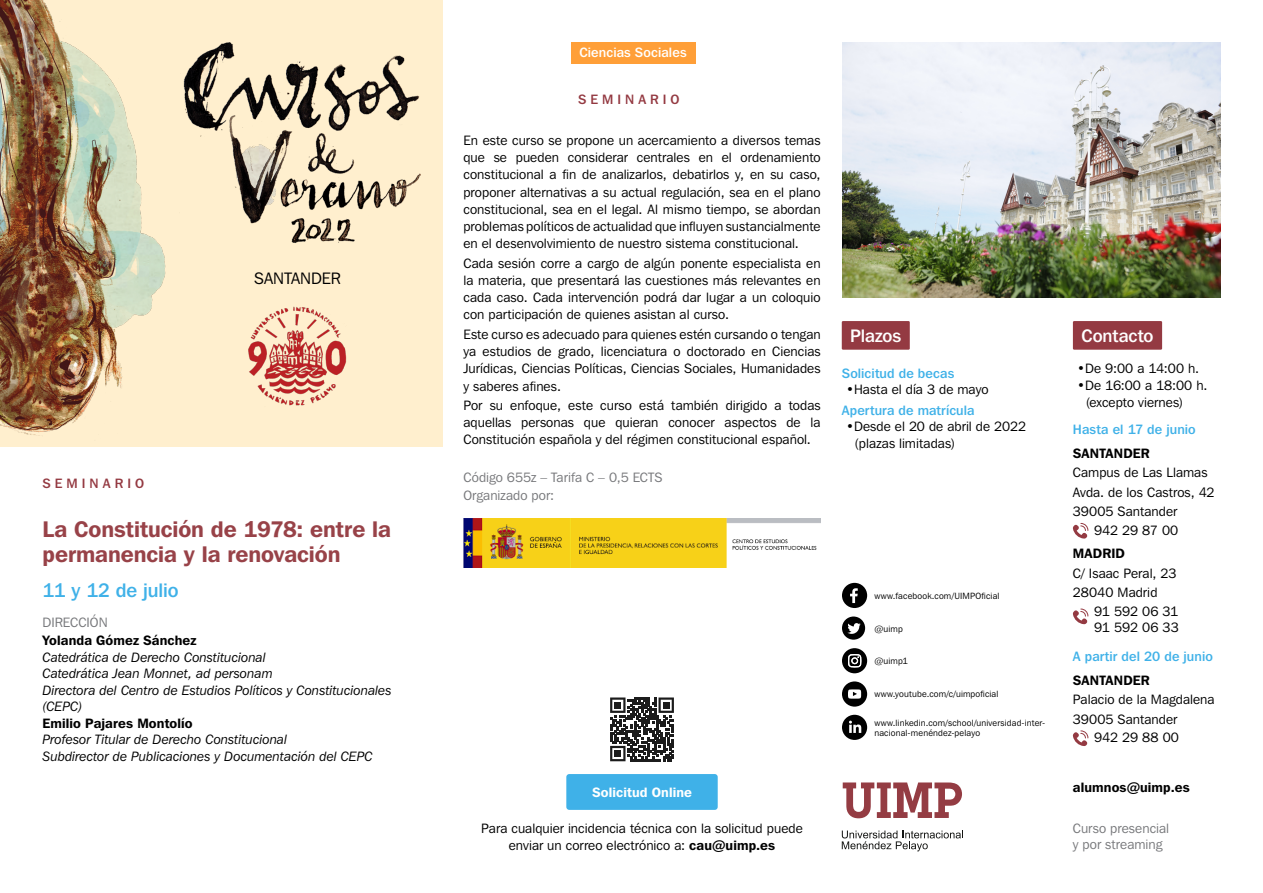
<style>
.page{position:relative;width:1263px;height:893px;background:#fff}
.page>*{position:absolute;margin:0;border:0;box-sizing:border-box;transform-origin:0 0}
.Título_Curso_Portadi{font:600 22.5px/25.5px "Franklin Gothic IT Cby BT";letter-spacing:-.005em;color:#984248}
.Fecha_Portadilla{font:500 19.5px "Franklin Gothic IT Cby BT";letter-spacing:-.01em;color:#3fb1e8}
.SEDES{font:500 18px "Franklin Gothic IT Cby BT";letter-spacing:-.005em;color:#fff}
.SUBTÍTULO_PORTADILLA{font:16.5px "Franklin Gothic IT Cby BT";letter-spacing:-.005em;color:#000}
.Texto_Curso_Sinopsis{font:13.5px/17.2px "Franklin Gothic IT Cby BT";letter-spacing:.005em;color:#000;text-align:justify}
.Texto_cargo_ponente{font:italic 13.5px/16.5px "Franklin Gothic IT Cby BT";letter-spacing:.005em;color:#000}
.Texto_Curso{font:13.5px/17.2px "Franklin Gothic IT Cby BT";letter-spacing:.005em;color:#000;text-align:center}
.Texto_Curso_Gris{font:13.5px "Franklin Gothic IT Cby BT";letter-spacing:.005em;color:#77787b}
.Hora{font:500 13.5px "Franklin Gothic IT Cby BT";letter-spacing:.01em;color:#3fb1e8}
.Ponente_Portada{font:600 13.5px "Franklin Gothic IT Cby BT";letter-spacing:.01em;color:#000}
.Texto_Curso-2{font:600 13.5px "Franklin Gothic IT Cby BT";letter-spacing:.01em;color:#000}
.Teléfonos_sin_bullet{font:13.5px "Franklin Gothic IT Cby BT";color:#000}
.TIPOLOGIAS{font:500 13.5px "Franklin Gothic IT Cby BT";letter-spacing:.295em;color:#943a42}
.CS{font:500 13.5px "Franklin Gothic IT Cby BT";letter-spacing:.01em;color:#fff}
.t1{font:600 13.5px "Franklin Gothic IT Cby BT";letter-spacing:.01em;color:#fff}
.Texto_RRSS{font:9px/10.5px "Franklin Gothic IT Cby BT";letter-spacing:.015em;color:#000}
.s1{font-weight:600}
</style>
<div class="page">
<div style="left:0;top:0;width:442px;height:446px;background:#ffefce"></div>
<img style="left:0;top:0;width:166px;height:436px">
<img style="left:842px;top:43px;width:378px;height:255px">
<img style="left:183px;top:43px;width:238px;height:200px">
<div style="left:842px;top:321px;width:68px;height:29px;background:#943a42"></div>
<img style="left:248px;top:306px;width:99px;height:100px">
<div style="left:842px;top:616px;width:23px;height:24px;background:#000;border-radius:50%"></div>
<svg style="left:847px;top:623px;width:14px;height:11px"></svg>
<div style="left:842px;top:583px;width:25px;height:25px;background:#000;border-radius:50%"></div>
<svg style="left:850px;top:588px;width:8px;height:15px"></svg>
<div style="left:842px;top:715px;width:25px;height:25px;background:#000;border-radius:50%"></div>
<svg style="left:849px;top:721px;width:12px;height:12px"></svg>
<div style="left:842px;top:648px;width:25px;height:25px;background:#000;border-radius:50%"></div>
<svg style="left:848px;top:654px;width:13px;height:13px"></svg>
<div style="left:842px;top:681px;width:25px;height:26px;background:#000;border-radius:50%"></div>
<svg style="left:848px;top:689px;width:13px;height:10px"></svg>
<div style="left:571px;top:42px;width:124px;height:21px;background:#ff9f38"></div>
<svg style="left:842px;top:830px;width:121px;height:21px"></svg>
<svg style="left:843px;top:782px;width:119px;height:36px"></svg>
<div style="left:1073px;top:321px;width:89px;height:29px;background:#943a42"></div>
<svg style="left:1073px;top:523px;width:15px;height:16px"></svg>
<svg style="left:1073px;top:608px;width:15px;height:16px"></svg>
<svg style="left:1073px;top:730px;width:15px;height:16px"></svg>
<div style="left:566px;top:774px;width:152px;height:36px;background:#3fb1e8;border-radius:3px"></div>
<img style="left:463px;top:518px;width:358px;height:49px">
<svg style="left:610px;top:697px;width:64px;height:64px"></svg>
<div style="left:614px;top:750px;width:7px;height:7px;background:#1c1c1c"></div>
<p class="TIPOLOGIAS" style="left:43px;top:475px;width:103px">SEMINARIO</p>
<p class="SUBTÍTULO_PORTADILLA" style="left:254px;top:268px;width:88px">SANTANDER</p>
<p class="Título_Curso_Portadi" style="left:43px;top:515px;width:350px">La Constitución de 1978: entre la permanencia y la renovación</p>
<p class="Fecha_Portadilla" style="left:43px;top:578px;width:138px">11 y 12 de julio</p>
<p class="Texto_Curso_Gris" style="left:43px;top:614px;width:67px">DIRECCIÓN</p>
<p class="Ponente_Portada" style="left:43px;top:632px;width:155px">Yolanda Gómez Sánchez</p>
<p class="Texto_cargo_ponente" style="left:43px;top:649px;width:225px">Catedrática de Derecho Constitucional</p>
<p class="Texto_cargo_ponente" style="left:43px;top:665px;width:232px">Catedrática Jean Monnet, ad personam</p>
<p class="Texto_cargo_ponente" style="left:43px;top:682px;width:350px">Directora del Centro de Estudios Políticos y Constitucionales (CEPC)</p>
<p class="Ponente_Portada" style="left:43px;top:714px;width:152px">Emilio Pajares Montolío</p>
<p class="Texto_cargo_ponente" style="left:43px;top:731px;width:246px">Profesor Titular de Derecho Constitucional</p>
<p class="Texto_cargo_ponente" style="left:43px;top:748px;width:331px">Subdirector de Publicaciones y Documentación del CEPC</p>
<p class="CS" style="left:579px;top:44px;width:109px">Ciencias Sociales</p>
<p class="TIPOLOGIAS" style="left:578px;top:91px;width:103px">SEMINARIO</p>
<p class="Texto_Curso_Sinopsis" style="left:463px;top:131px;width:359px">En este curso se propone un acercamiento a diversos temas que se pueden considerar centrales en el ordenamiento constitucional a fin de analizarlos, debatirlos y, en su caso, proponer alternativas a su actual regulación, sea en el plano constitucional, sea en el legal. Al mismo tiempo, se abordan problemas políticos de actualidad que influyen sustancialmente en el desenvolvimiento de nuestro sistema constitucional.</p>
<p class="Texto_Curso_Sinopsis" style="left:463px;top:254px;width:359px">Cada sesión corre a cargo de algún ponente especialista en la materia, que presentará las cuestiones más relevantes en cada caso. Cada intervención podrá dar lugar a un coloquio con participación de quienes asistan al curso.</p>
<p class="Texto_Curso_Sinopsis" style="left:463px;top:325px;width:359px">Este curso es adecuado para quienes estén cursando o tengan ya estudios de grado, licenciatura o doctorado en Ciencias Jurídicas, Ciencias Políticas, Ciencias Sociales, Humanidades y saberes afines.</p>
<p class="Texto_Curso_Sinopsis" style="left:463px;top:396px;width:359px">Por su enfoque, este curso está también dirigido a todas aquellas personas que quieran conocer aspectos de la Constitución española y del régimen constitucional español.</p>
<p class="Texto_Curso_Gris" style="left:463px;top:469px;width:201px">Código 655z – Tarifa C – 0,5 ECTS</p>
<p class="Texto_Curso_Gris" style="left:463px;top:487px;width:92px">Organizado por:</p>
<p class="SEDES" style="left:850px;top:324px;width:52px">Plazos</p>
<p class="Hora" style="left:842px;top:364px;width:114px">Solicitud de becas</p>
<p class="Texto_Curso_Sinopsis" style="left:846px;top:380px;width:144px">•Hasta el día 3 de mayo</p>
<p class="Hora" style="left:842px;top:402px;width:134px">Apertura de matrícula</p>
<p class="Texto_Curso_Sinopsis" style="left:854px;top:418px;width:173px;line-height:16.5px;text-indent:-9px">•Desde el 20 de abril de 2022 (plazas limitadas)</p>
<p class="t1" style="left:592px;top:784px;width:101px">Solicitud Online</p>
<p class="Texto_Curso" style="left:481px;top:820px;width:323px">Para cualquier incidencia técnica con la solicitud puede enviar un correo electrónico a: <span class="s1">cau@uimp.es</span></p>
<p class="Texto_RRSS" style="left:874px;top:590px;width:127px">www.facebook.com/UIMPOficial</p>
<p class="Texto_RRSS" style="left:874px;top:623px;width:30px">@uimp</p>
<p class="Texto_RRSS" style="left:874px;top:656px;width:35px">@uimp1</p>
<p class="Texto_RRSS" style="left:874px;top:689px;width:126px">www.youtube.com/c/uimpoficial</p>
<p class="Texto_RRSS" style="left:874px;top:717px;width:172px">www.linkedin.com/school/universidad-inter&shy;nacional-menéndez-pelayo</p>
<p class="SEDES" style="left:1081px;top:324px;width:74px">Contacto</p>
<p class="Texto_Curso_Sinopsis" style="left:1077px;top:360px;width:124px">•De 9:00 a 14:00 h.</p>
<p class="Texto_Curso_Sinopsis" style="left:1086px;top:376px;width:123px;text-indent:-9px">•De 16:00 a 18:00 h. (excepto viernes)</p>
<p class="Hora" style="left:1073px;top:421px;width:124px">Hasta el 17 de junio</p>
<p class="Texto_Curso-2" style="left:1073px;top:445px;width:78px">SANTANDER</p>
<p class="Texto_Curso" style="left:1073px;top:464px;width:136px">Campus de Las Llamas</p>
<p class="Texto_Curso" style="left:1073px;top:483px;width:143px">Avda. de los Castros, 42</p>
<p class="Texto_Curso" style="left:1073px;top:502px;width:106px">39005 Santander</p>
<p class="Teléfonos_sin_bullet" style="left:1094px;top:522px;width:86px">942 29 87 00</p>
<p class="Texto_Curso-2" style="left:1073px;top:545px;width:53px">MADRID</p>
<p class="Texto_Curso" style="left:1073px;top:564px;width:105px">C/ Isaac Peral, 23</p>
<p class="Texto_Curso" style="left:1073px;top:583px;width:86px">28040 Madrid</p>
<p class="Teléfonos_sin_bullet" style="left:1094px;top:603px;width:85px">91 592 06 31</p>
<p class="Teléfonos_sin_bullet" style="left:1094px;top:619px;width:86px">91 592 06 33</p>
<p class="Hora" style="left:1073px;top:648px;width:142px">A partir del 20 de junio</p>
<p class="Texto_Curso-2" style="left:1073px;top:672px;width:78px">SANTANDER</p>
<p class="Texto_Curso" style="left:1073px;top:691px;width:143px">Palacio de la Magdalena</p>
<p class="Texto_Curso" style="left:1073px;top:710px;width:106px">39005 Santander</p>
<p class="Teléfonos_sin_bullet" style="left:1094px;top:729px;width:86px">942 29 88 00</p>
<p class="Texto_Curso-2" style="left:1073px;top:779px;width:118px">alumnos@uimp.es</p>
<p class="Texto_Curso_Gris" style="left:1073px;top:820px;width:98px">Curso presencial</p>
<p class="Texto_Curso_Gris" style="left:1073px;top:836px;width:91px">y por streaming</p>
</div>
